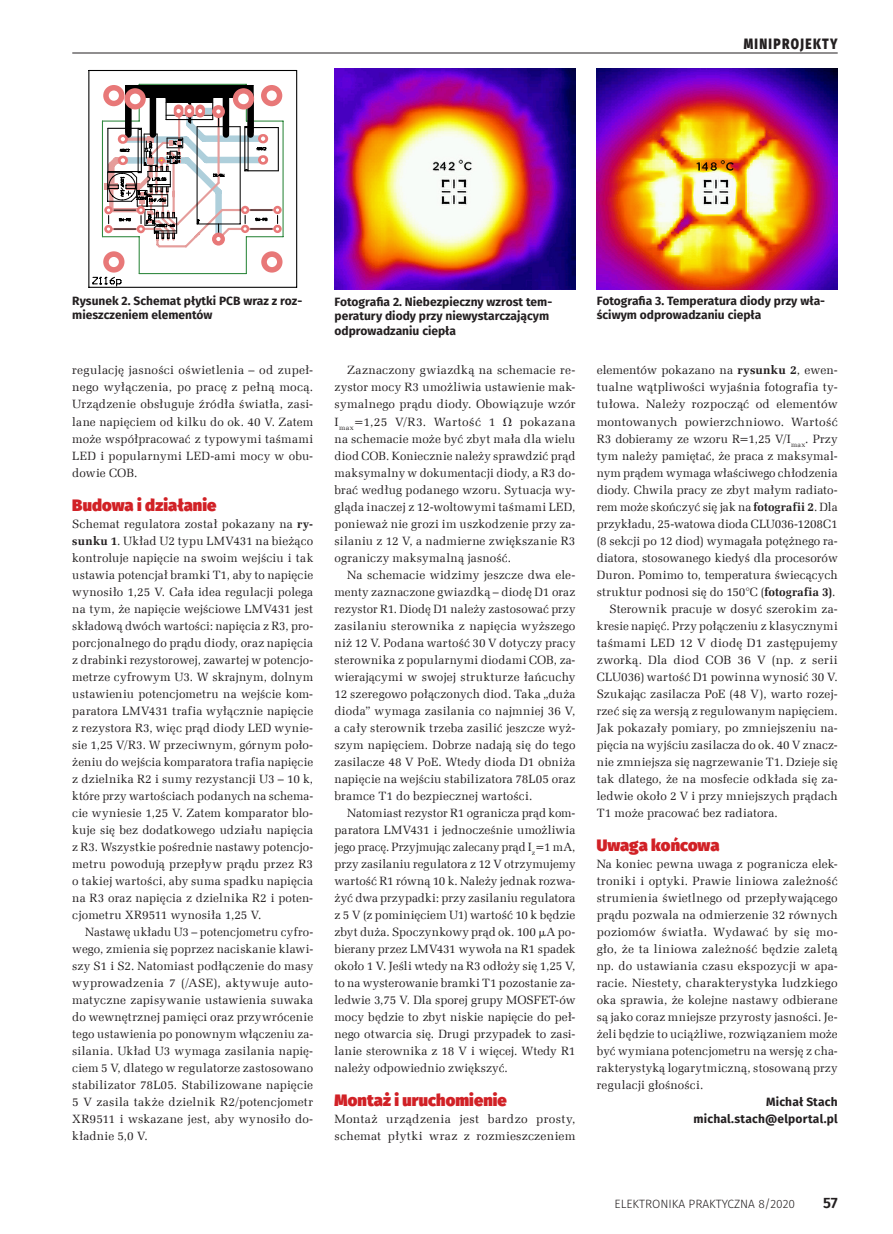
<style>
.page{position:relative;width:893px;height:1234px;background:#fff}
.page>*{position:absolute;margin:0;border:0;box-sizing:border-box;transform-origin:0 0}
._3_Srodtytul{font:900 16.5px "Fira Sans";letter-spacing:.005em;color:#d12126}
.t1{font:800 15px "Fira Sans";letter-spacing:.11em;color:#231f20;scale:.8 1}
.t2{font:600 15px "Fira Sans";color:#231f20}
._1_Body{font:12px/17px "Zapf Ellipt EU";letter-spacing:.015em;color:#231f20;text-align:justify}
._4_Podpis{font:700 12px/14.4px "Fira Sans";color:#231f20}
._0_autor{font:700 12px "Fira Sans";letter-spacing:.015em;color:#231f20}
.t3{font:300 12px "Fira Sans";color:#231f20}
.s1{font-weight:700}
.s2{font-family:"Math With Greek"}
</style>
<div class="page">
<hr style="left:72px;top:53px;width:766px;height:1px;background:#231f20">
<svg style="left:88px;top:69px;width:210px;height:219px"></svg>
<hr style="left:253px;top:85px;width:1px;height:47px;background:#000">
<hr style="left:125px;top:85px;width:1px;height:47px;background:#000">
<div style="left:126px;top:85px;width:127px;height:13px;background:#000"></div>
<div style="left:103px;top:251px;width:21px;height:21px;background:#e87878;border-radius:50%"></div>
<div style="left:109px;top:257px;width:10px;height:10px;background:#fff;border-radius:50%"></div>
<div style="left:261px;top:251px;width:22px;height:21px;background:#e87878;border-radius:50%"></div>
<div style="left:267px;top:257px;width:10px;height:10px;background:#fff;border-radius:50%"></div>
<div style="left:261px;top:85px;width:21px;height:21px;background:#e87878;border-radius:50%"></div>
<svg style="left:102px;top:86px;width:178px;height:163px"></svg>
<img style="left:334px;top:68px;width:241px;height:221px">
<img style="left:597px;top:69px;width:241px;height:220px">
<p class="t1" style="left:744px;top:30px;width:119px">MINIPROJEKTY</p>
<p class="_4_Podpis" style="left:72px;top:292px;width:231px">Rysunek 2. Schemat płytki PCB wraz z roz&shy;mieszczeniem elementów</p>
<p class="_4_Podpis" style="left:334px;top:294px;width:219px">Fotografia 2. Niebezpieczny wzrost tem&shy;peratury diody przy niewystarczającym odprowadzaniu ciepła</p>
<p class="_1_Body" style="left:72px;top:362px;width:242px">regulację jasności oświetlenia – od zupeł&shy;nego wyłączenia, po pracę z pełną mocą.<br>Urządzenie obsługuje źródła światła, zasi&shy;lane napięciem od kilku do ok. 40 V. Zatem może współpracować z typowymi taśmami LED i popularnymi LED-ami mocy w obu&shy;dowie COB.</p>
<p class="_3_Srodtytul" style="left:72px;top:489px;width:146px">Budowa i działanie</p>
<p class="_1_Body" style="left:72px;top:515px;width:242px">Schemat regulatora został pokazany na <span class="s1">ry&shy;sunku 1</span>. Układ U2 typu LMV431 na bieżąco kontroluje napięcie na swoim wejściu i tak ustawia potencjał bramki T1, aby to napięcie wynosiło 1,25 V. Cała idea regulacji polega na tym, że napięcie wejściowe LMV431 jest składową dwóch wartości: napięcia z R3, pro&shy;porcjonalnego do prądu diody, oraz napięcia z drabinki rezystorowej, zawartej w potencjo&shy;metrze cyfrowym U3. W skrajnym, dolnym ustawieniu potencjometru na wejście kom&shy;paratora LMV431 trafia wyłącznie napięcie z rezystora R3, więc prąd diody LED wynie&shy;sie 1,25 V/R3. W przeciwnym, górnym poło&shy;żeniu do wejścia komparatora trafia napięcie z dzielnika R2 i sumy rezystancji U3 – 10 k, które przy wartościach podanych na schema&shy;cie wyniesie 1,25 V. Zatem komparator blo&shy;kuje się bez dodatkowego udziału napięcia z R3. Wszystkie pośrednie nastawy potencjo&shy;metru powodują przepływ prądu przez R3 o takiej wartości, aby suma spadku napięcia na R3 oraz napięcia z dzielnika R2 i poten&shy;cjometru XR9511 wynosiła 1,25 V.</p>
<p class="_1_Body" style="left:72px;top:923px;width:242px;text-indent:13px">Nastawę układu U3 – potencjometru cyfro&shy;wego, zmienia się poprzez naciskanie klawi&shy;szy S1 i S2. Natomiast podłączenie do masy wyprowadzenia 7 (/ASE), aktywuje auto&shy;matyczne zapisywanie ustawienia suwaka do wewnętrznej pamięci oraz przywrócenie tego ustawienia po ponownym włączeniu za&shy;silania. Układ U3 wymaga zasilania napię&shy;ciem 5 V, dlatego w regulatorze zastosowano stabilizator 78L05. Stabilizowane napięcie 5 V zasila także dzielnik R2/potencjometr XR9511 i wskazane jest, aby wynosiło do&shy;kładnie 5,0 V.</p>
<p class="_1_Body" style="left:334px;top:362px;width:242px;text-indent:13px">Zaznaczony gwiazdką na schemacie re&shy;zystor mocy R3 umożliwia ustawienie mak&shy;symalnego prądu diody. Obowiązuje wzór I<sub>max</sub>=1,25 V/R3. Wartość 1 <span class="s2">V</span> pokazana na schemacie może być zbyt mała dla wielu diod COB. Koniecznie należy sprawdzić prąd maksymalny w dokumentacji diody, a R3 do&shy;brać według podanego wzoru. Sytuacja wy&shy;gląda inaczej z 12-woltowymi taśmami LED, ponieważ nie grozi im uszkodzenie przy za&shy;silaniu z 12 V, a nadmierne zwiększanie R3 ograniczy maksymalną jasność.</p>
<p class="_1_Body" style="left:334px;top:566px;width:242px;text-indent:13px">Na schemacie widzimy jeszcze dwa ele&shy;menty zaznaczone gwiazdką – diodę D1 oraz rezystor R1. Diodę D1 należy zastosować przy zasilaniu sterownika z napięcia wyższego niż 12 V. Podana wartość 30 V dotyczy pracy sterownika z popularnymi diodami COB, za&shy;wierającymi w swojej strukturze łańcuchy 12 szeregowo połączonych diod. Taka „duża dioda” wymaga zasilania co najmniej 36 V, a cały sterownik trzeba zasilić jeszcze wyż&shy;szym napięciem. Dobrze nadają się do tego zasilacze 48 V PoE. Wtedy dioda D1 obniża napięcie na wejściu stabilizatora 78L05 oraz bramce T1 do bezpiecznej wartości.</p>
<p class="_1_Body" style="left:334px;top:804px;width:242px;text-indent:13px">Natomiast rezystor R1 ogranicza prąd kom&shy;paratora LMV431 i jednocześnie umożliwia jego pracę. Przyjmując zalecany prąd I<sub>z</sub>=1 mA, przy zasilaniu regulatora z 12 V otrzymujemy wartość R1 równą 10 k. Należy jednak rozwa&shy;żyć dwa przypadki: przy zasilaniu regulatora z 5 V (z pominięciem U1) wartość 10 k będzie zbyt duża. Spoczynkowy prąd ok. 100 <span class="s2">m</span>A po&shy;bierany przez LMV431 wywoła na R1 spadek około 1 V. Jeśli wtedy na R3 odłoży się 1,25 V, to na wysterowanie bramki T1 pozostanie za&shy;ledwie 3,75 V. Dla sporej grupy MOSFET-ów mocy będzie to zbyt niskie napięcie do peł&shy;nego otwarcia się. Drugi przypadek to zasi&shy;lanie sterownika z 18 V i więcej. Wtedy R1 należy odpowiednio zwiększyć.</p>
<p class="_3_Srodtytul" style="left:334px;top:1084px;width:174px">Montaż i uruchomienie</p>
<p class="_1_Body" style="left:334px;top:1110px;width:242px">Montaż urządzenia jest bardzo prosty, schemat płytki wraz z rozmieszczeniem</p>
<p class="_4_Podpis" style="left:597px;top:292px;width:230px">Fotografia 3. Temperatura diody przy wła&shy;ściwym odprowadzaniu ciepła</p>
<p class="_1_Body" style="left:597px;top:362px;width:242px">elementów pokazano na <span class="s1">rysunku 2</span>, ewen&shy;tualne wątpliwości wyjaśnia fotografia ty&shy;tułowa. Należy rozpocząć od elementów montowanych powierzchniowo. Wartość R3 dobieramy ze wzoru R=1,25 V/I<sub>max</sub>. Przy tym należy pamiętać, że praca z maksymal&shy;nym prądem wymaga właściwego chłodzenia diody. Chwila pracy ze zbyt małym radiato&shy;rem może skończyć się jak na <span class="s1">fotografii 2</span>. Dla przykładu, 25-watowa dioda CLU036-1208C1 (8 sekcji po 12 diod) wymagała potężnego ra&shy;diatora, stosowanego kiedyś dla procesorów Duron. Pomimo to, temperatura świecących struktur podnosi się do 150°C (<span class="s1">fotografia 3)</span>.</p>
<p class="_1_Body" style="left:597px;top:600px;width:242px;text-indent:13px">Sterownik pracuje w dosyć szerokim za&shy;kresie napięć. Przy połączeniu z klasycznymi taśmami LED 12 V diodę D1 zastępujemy zworką. Dla diod COB 36 V (np. z serii CLU036) wartość D1 powinna wynosić 30 V.<br>Szukając zasilacza PoE (48 V), warto rozej&shy;rzeć się za wersją z regulowanym napięciem.<br>Jak pokazały pomiary, po zmniejszeniu na&shy;pięcia na wyjściu zasilacza do ok. 40 V znacz&shy;nie zmniejsza się nagrzewanie T1. Dzieje się tak dlatego, że na mosfecie odkłada się za&shy;ledwie około 2 V i przy mniejszych prądach T1 może pracować bez radiatora.</p>
<p class="_3_Srodtytul" style="left:597px;top:829px;width:124px">Uwaga końcowa</p>
<p class="_1_Body" style="left:597px;top:855px;width:242px">Na koniec pewna uwaga z pogranicza elek&shy;troniki i optyki. Prawie liniowa zależność strumienia świetlnego od przepływającego prądu pozwala na odmierzenie 32 równych poziomów światła. Wydawać by się mo&shy;gło, że ta liniowa zależność będzie zaletą np. do ustawiania czasu ekspozycji w apa&shy;racie. Niestety, charakterystyka ludzkiego oka sprawia, że kolejne nastawy odbierane są jako coraz mniejsze przyrosty jasności. Je&shy;żeli będzie to uciążliwe, rozwiązaniem może być wymiana potencjometru na wersję z cha&shy;rakterystyką logarytmiczną, stosowaną przy regulacji głośności.</p>
<p class="_0_autor" style="left:766px;top:1091px;width:73px">Michał Stach</p>
<p class="_0_autor" style="left:694px;top:1108px;width:146px">michal.stach@elportal.pl</p>
<p class="t3" style="left:615px;top:1195px;width:182px">ELEKTRONIKA PRAKTYCZNA 8/2020</p>
<p class="t2" style="left:823px;top:1190px;width:16px">57</p>
</div>
